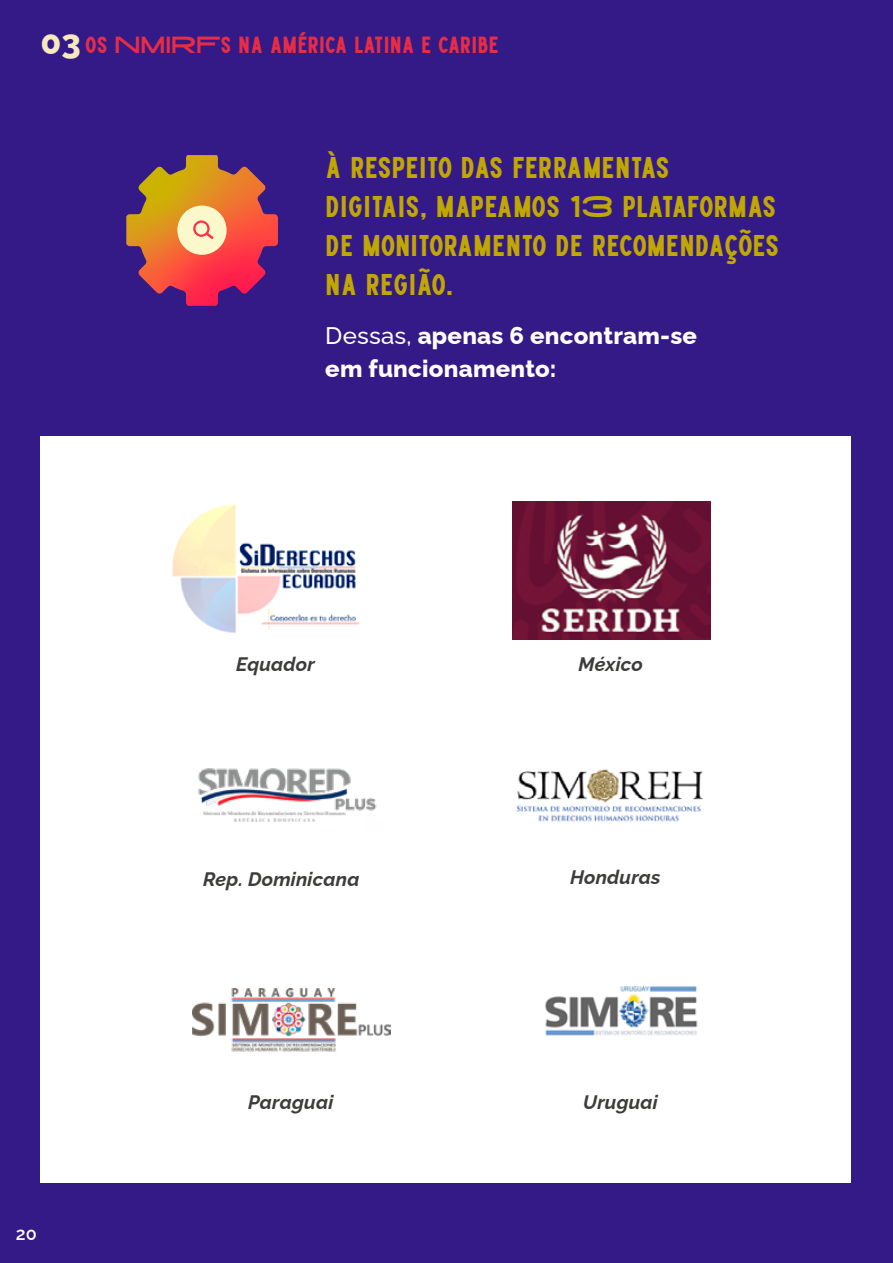
<style>
.page{position:relative;width:893px;height:1263px;background:#341a86}
.page>*{position:absolute;margin:0;border:0;box-sizing:border-box;transform-origin:0 0}
.t1{font:30px/39px "High Cruiser";color:#c1a702}
.t2{font:800 24px/33px "Raleway";letter-spacing:.01em;color:#fff}
.t3{font:23.4px "High Cruiser";color:#e72d46}
.t4{font:italic 700 19.5px "Raleway";letter-spacing:.01em;color:#3c3c3b}
.t5{font:600 18px "Raleway";color:#fff}
.s1{font-family:"Raleway";font-weight:800;font-size:34.05px;color:#f6e9be}
.s2{font-weight:500}
</style>
<div class="page">
<div style="left:40px;top:436px;width:810px;height:746px;background:#fff"></div>
<img style="left:126px;top:155px;width:152px;height:151px">
<div style="left:177px;top:206px;width:50px;height:49px;background:#fbf8cb;border-radius:50%"></div>
<svg style="left:193px;top:220px;width:21px;height:19px"></svg>
<img style="left:172px;top:504px;width:188px;height:129px">
<img style="left:516px;top:769px;width:187px;height:53px">
<img style="left:513px;top:501px;width:197px;height:138px">
<img style="left:193px;top:988px;width:197px;height:64px">
<img style="left:198px;top:768px;width:179px;height:54px">
<img style="left:545px;top:986px;width:153px;height:50px">
<div style="left:256px;top:630px;width:122px;height:13px;background:#fff"></div>
<p class="t3" style="left:40px;top:31px;width:460px"><span class="s1">03</span> OS NMIRFS NA AMÉRICA LATINA E CARIBE</p>
<p class="t1" style="left:325px;top:149px;width:456px">À RESPEITO DAS FERRAMENTAS<br>DIGITAIS, MAPEAMOS 13 PLATAFORMAS<br>DE MONITORAMENTO DE RECOMENDAÇÕES<br>NA REGIÃO.</p>
<p class="t2" style="left:325px;top:316px;width:373px"><span class="s2">Dessas,</span> apenas 6 encontram-se em funcionamento:</p>
<p class="t4" style="left:236px;top:648px;width:80px">Equador</p>
<p class="t4" style="left:579px;top:648px;width:66px">México</p>
<p class="t5" style="left:16px;top:1219px;width:22px">20</p>
<p class="t4" style="left:203px;top:863px;width:158px">Rep. Dominicana</p>
<p class="t4" style="left:248px;top:1087px;width:87px">Paraguai</p>
<p class="t4" style="left:570px;top:861px;width:92px">Honduras</p>
<p class="t4" style="left:583px;top:1087px;width:76px">Uruguai</p>
</div>
